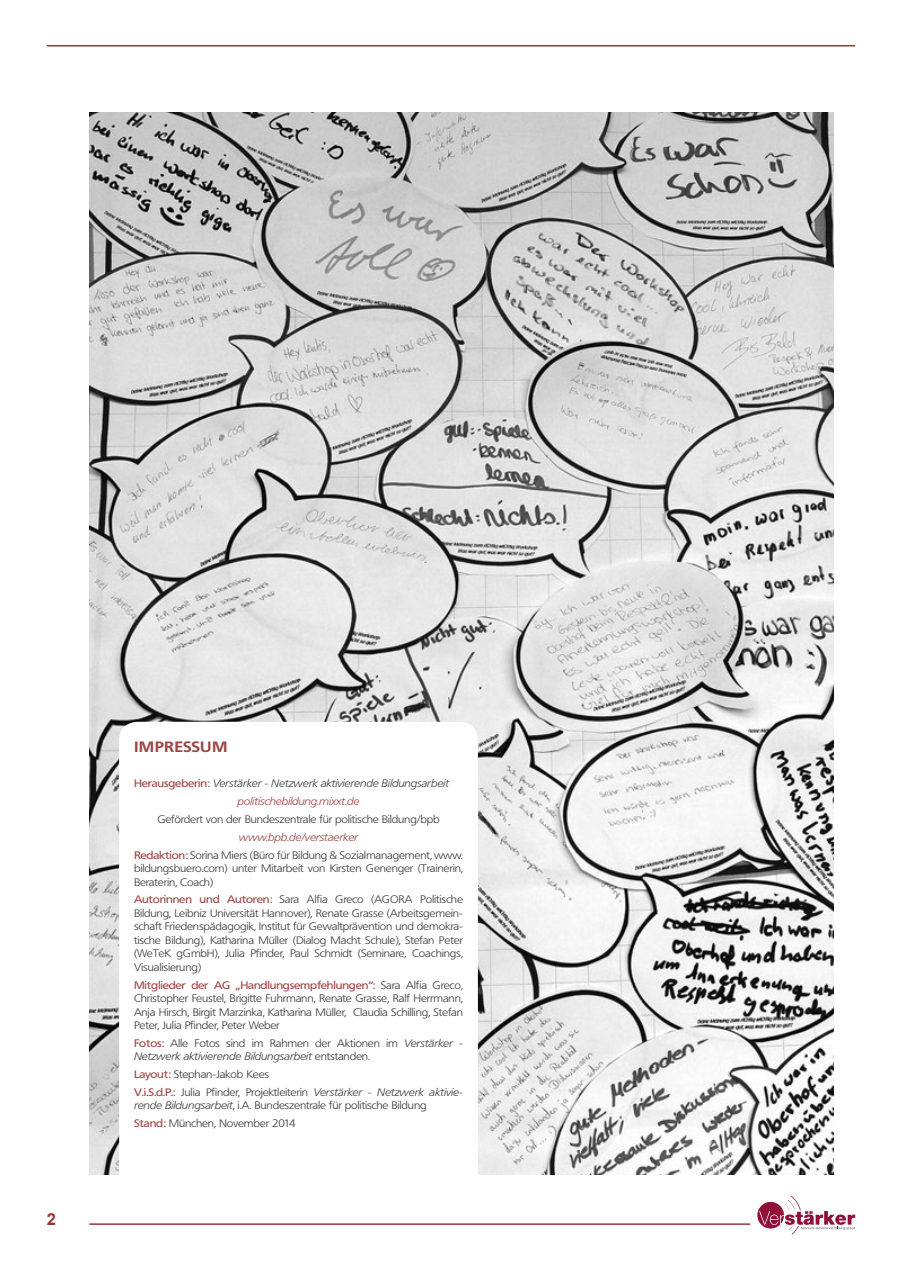
<style>
.page{position:relative;width:902px;height:1272px;background:#fff}
.page>*{position:absolute;margin:0;border:0;box-sizing:border-box;transform-origin:0 0}
.t1{font:700 16.5px "Arial";color:#953638}
.Fußnote_DIY{font:700 14.85px "Frutiger BQ";letter-spacing:.015em;color:#9d4744;scale:1.11 1}
.Fußnote_DIY-2{font:300 10.8px/13.5px "Frutiger BQ";letter-spacing:-.015em;color:#3e3e3f;text-align:justify;scale:1.11 1}
.Fußnote_DIY-3{font:italic 300 10.8px "Frutiger BQ";letter-spacing:-.015em;color:#3e3e3f;scale:1.11 1}
.Fußnote_DIY-4{font:italic 300 10.8px "Frutiger BQ";letter-spacing:-.015em;color:#9d4744;scale:1.11 1}
.s1{font-weight:400;font-style:normal;color:#9d4744}
.s2{font-weight:400;color:#9d4744}
.s3{font-style:italic}
</style>
<div class="page">
<hr style="left:89px;top:1223px;width:661px;height:1px;background:#953638">
<svg style="left:757px;top:1195px;width:98px;height:39px"></svg>
<hr style="left:47px;top:45px;width:808px;height:1px;background:#953638">
<img style="left:89px;top:113px;width:744px;height:1061px">
<div style="left:119px;top:721px;width:359px;height:491px;background:#fff;border-radius:18px"></div>
<p class="t1" style="left:47px;top:1207px;width:11px">2</p>
<p class="Fußnote_DIY" style="left:134px;top:737px;width:86px">IMPRESSUM</p>
<p class="Fußnote_DIY-3" style="left:134px;top:777px;width:285px"><span class="s1">Herausgeberin:</span> Verstärker - Netzwerk aktivierende Bildungsarbeit</p>
<p class="Fußnote_DIY-4" style="left:237px;top:795px;width:111px">politischebildung.mixxt.de</p>
<p class="Fußnote_DIY-2" style="left:157px;top:812px;width:256px">Gefördert von der Bundeszentrale für politische Bildung/bpb</p>
<p class="Fußnote_DIY-4" style="left:239px;top:830px;width:109px">www.bpb.de/verstaerker</p>
<p class="Fußnote_DIY-2" style="left:134px;top:848px;width:298px"><span class="s2">Redaktion:</span> Sorina Miers (Büro für Bildung &amp; Sozialmanagement, www. bildungsbuero.com) unter Mitarbeit von Kirsten Genenger (Trainerin, Beraterin, Coach)</p>
<p class="Fußnote_DIY-2" style="left:134px;top:892px;width:298px"><span class="s2">Autorinnen und Autoren:</span> Sara Alfia Greco (AGORA Politische Bildung, Leibniz Universität Hannover), Renate Grasse (Arbeitsgemein&shy;schaft Friedenspädagogik, Institut für Gewaltprävention und demokra&shy;tische Bildung), Katharina Müller (Dialog Macht Schule), Stefan Peter (WeTeK gGmbH), Julia Pfinder, Paul Schmidt (Seminare, Coachings, Visualisierung)</p>
<p class="Fußnote_DIY-2" style="left:134px;top:978px;width:298px"><span class="s2">Mitglieder der AG „Handlungsempfehlungen“:</span> Sara Alfia Greco, Christopher Feustel, Brigitte Fuhrmann, Renate Grasse, Ralf Herrmann, Anja Hirsch, Birgit Marzinka, Katharina Müller, Claudia Schilling, Stefan Peter, Julia Pfinder, Peter Weber</p>
<p class="Fußnote_DIY-2" style="left:134px;top:1036px;width:298px"><span class="s2">Fotos:</span> Alle Fotos sind im Rahmen der Aktionen im <span class="s3">Verstärker -<br>Netzwerk aktivierende Bildungsarbeit</span> entstanden.</p>
<p class="Fußnote_DIY-2" style="left:134px;top:1067px;width:123px"><span class="s2">Layout:</span> Stephan-Jakob Kees</p>
<p class="Fußnote_DIY-2" style="left:134px;top:1085px;width:298px"><span class="s2">V.i.S.d.P.:</span> Julia Pfinder, Projektleiterin <span class="s3">Verstärker</span> - <span class="s3">Netzwerk aktivie&shy;rende Bildungsarbeit</span>, i.A. Bundeszentrale für politische Bildung</p>
<p class="Fußnote_DIY-2" style="left:134px;top:1116px;width:147px"><span class="s2">Stand:</span> München, November 2014</p>
</div>
